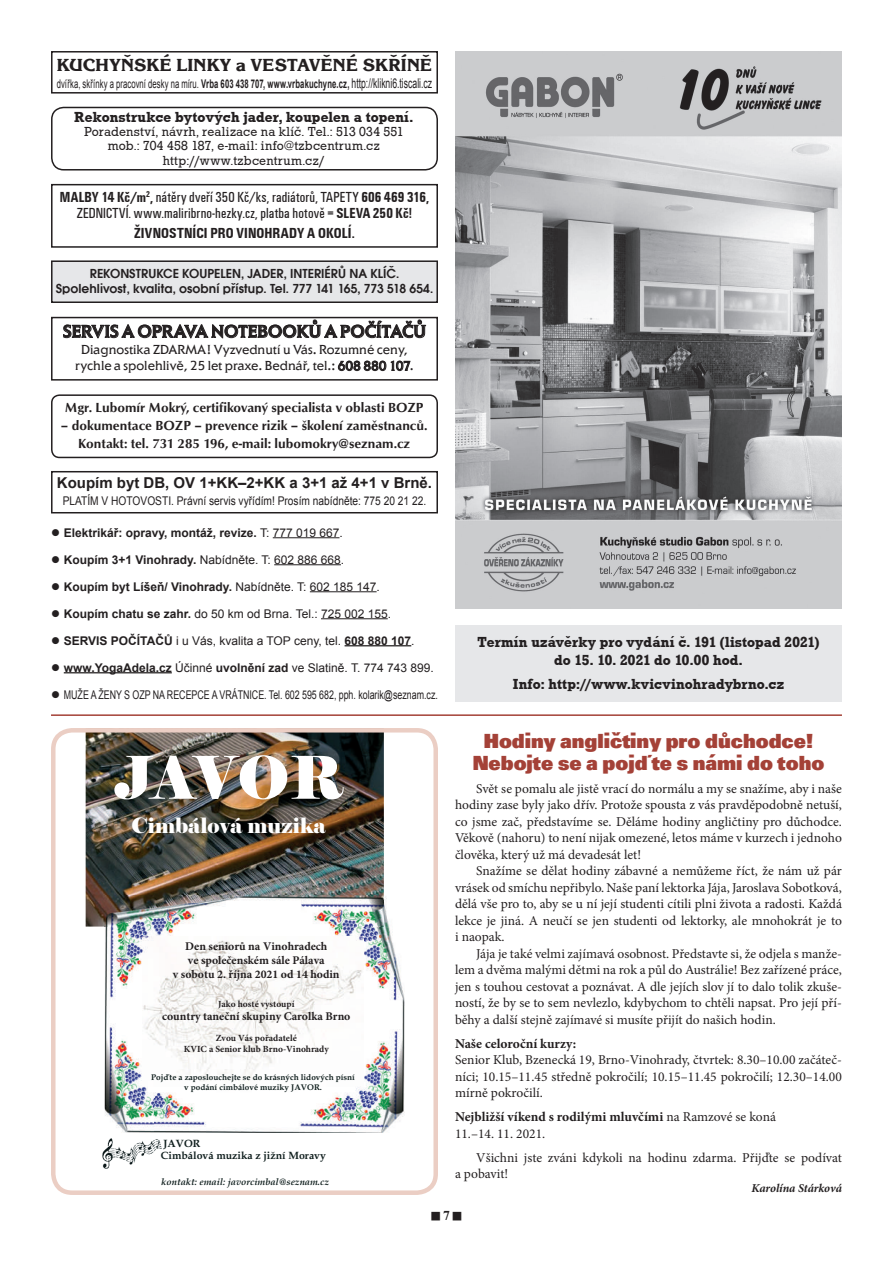
<style>
.page{position:relative;width:893px;height:1263px;background:#fff}
.page>*{position:absolute;margin:0;border:0;box-sizing:border-box;transform-origin:0 0}
.t1{font:58.8px "Elephant";letter-spacing:-.02em;color:#fff}
.t2{font:21.15px "Elephant";color:#fff}
.t3{font:800 21px/22.5px "Unitus DEE";color:#a44137;text-align:center}
.t4{font:500 18px "Elan Itc TEE";letter-spacing:.005em;color:#231f20}
.t5{font:800 18px "Korinna Itc TEE";letter-spacing:.01em;color:#231f20}
.t6{font:500 15px/18px "Roctus TEE";letter-spacing:.01em;color:#231f20;text-align:center}
.t7{font:condensed 15px/16.5px "Unitus TEE";letter-spacing:.01em;color:#231f20;text-align:center;scale:.95 1}
.t8{font:700 15px "Arial";color:#231f20}
.t9{font:700 condensed 15px "Unitus TEE";letter-spacing:.005em;color:#231f20}
.t10{font:13.5px/16.5px "Minion Pro";color:#231f20;text-align:justify}
.t11{font:500 13.5px/18px "Optus TEE";color:#231f20;text-align:center}
.t12{font:13.5px/14.2px "Roctus TEE";letter-spacing:.015em;color:#231f20;text-align:center}
.t13{font:600 13.5px/15px "Avant Garde Gothic Itc TEE";color:#231f20;text-align:center}
.t14{font:13.5px/16.5px "Elan Itc TEE";color:#231f20;text-align:center}
.t15{font:700 13.5px/16.5px "Minion Pro";color:#231f20}
.t16{font:700 13.5px "Times New Roman";color:#231f20}
.t17{font:12px "Arial";color:#231f20}
.t18{font:700 12px "Arial";color:#231f20}
.t19{font:12px "Arial";color:#231f20;scale:.64 1}
.t20{font:12px "Arial";color:#231f20;scale:.74 1}
.t21{font:12px "Arial";color:#231f20;scale:.85 1}
.t22{font:italic 700 12px "Minion Pro";letter-spacing:-.005em;color:#231f20}
.t23{font:700 11.7px/14.1px "Minion Pro";color:#231f20;text-align:center}
.t24{font:700 10.65px/12.6px "Book Antiqua";color:#101f1e}
.t25{font:700 9.45px/11.2px "Minion Pro";color:#231f20;text-align:center}
.t26{font:italic 700 9.45px "Book Antiqua";color:#101f1e}
.t27{font:700 8.25px/9.8px "Book Antiqua";color:#101f1e;text-align:center}
.s1{font-weight:700}
.s2{font-size:13.5px}
.s3{font-weight:400}
</style>
<div class="page">
<hr style="left:273px;top:537px;width:66px;height:1px;background:#231f20">
<hr style="left:274px;top:564px;width:67px;height:1px;background:#231f20">
<hr style="left:310px;top:591px;width:67px;height:1px;background:#231f20">
<hr style="left:321px;top:618px;width:67px;height:1px;background:#231f20">
<hr style="left:345px;top:645px;width:66px;height:1px;background:#231f20">
<hr style="left:64px;top:672px;width:108px;height:1px;background:#231f20">
<img style="left:455px;top:51px;width:387px;height:557px">
<div style="left:51px;top:51px;width:387px;height:43px;border:2px solid #231f20"></div>
<div style="left:51px;top:107px;width:387px;height:64px;border:2px solid #231f20;border-radius:12px"></div>
<div style="left:51px;top:184px;width:387px;height:64px;border:2px solid #231f20"></div>
<div style="left:52px;top:261px;width:385px;height:41px;background:#e6e7e9"></div>
<div style="left:51px;top:260px;width:387px;height:43px;border:2px solid #231f20"></div>
<svg style="left:63px;top:320px;width:363px;height:19px"></svg>
<svg style="left:338px;top:360px;width:73px;height:11px"></svg>
<div style="left:51px;top:317px;width:387px;height:64px;border:2px solid #231f20"></div>
<div style="left:51px;top:394px;width:387px;height:64px;border:2px solid #231f20;border-radius:8px"></div>
<div style="left:51px;top:471px;width:387px;height:42px;border:2px solid #231f20"></div>
<div style="left:455px;top:625px;width:387px;height:77px;background:#e6e7e9"></div>
<img style="left:86px;top:733px;width:298px;height:193px">
<img style="left:102px;top:1138px;width:60px;height:30px">
<img style="left:105px;top:896px;width:288px;height:47px">
<img style="left:105px;top:943px;width:49px;height:190px">
<img style="left:355px;top:943px;width:50px;height:190px">
<img style="left:154px;top:1098px;width:201px;height:35px">
<img style="left:105px;top:895px;width:279px;height:31px">
<img style="left:142px;top:936px;width:221px;height:162px">
<div style="left:51px;top:728px;width:387px;height:467px;border:4px solid #ebcec4;border-radius:19px"></div>
<hr style="left:51px;top:714px;width:791px;height:2px;background:#a44137">
<h3 class="t5" style="left:57px;top:55px;width:377px">KUCHYÒSKÉ LINKY a VESTAVÌNÉ SKØÍNÌ</h3>
<p class="t19" style="left:57px;top:76px;width:588px">dvířka, skřínky a pracovní desky na míru. <span class="s1">Vrba 603 438 707, www.vrbakuchyne.cz,</span> <span class="s2">http://klikni6.tiscali.cz</span></p>
<p class="t6" style="left:74px;top:108px;width:341px">Rekonstrukce bytových jader, koupelen a topení.</p>
<p class="t12" style="left:84px;top:125px;width:321px">Poradenství, návrh, realizace na klíè. Tel.: 513 034 551 mob.: 704 458 187, e-mail: info@tzbcentrum.cz http://www.tzbcentrum.cz/</p>
<p class="t7" style="left:60px;top:189px;width:390px"><span class="s1">MALBY 14 Kè/m</span><sup>2</sup><span class="s1">,</span> nátìry dveøí 350 Kè/ks, radiátorù, TAPETY <span class="s1">606 469 316,<br></span>ZEDNICTVÍ. www.maliribrno-hezky.cz, platba hotovì = <span class="s1">SLEVA 250 Kè!</span></p>
<p class="t9" style="left:134px;top:224px;width:222px">ŽIVNOSTNÍCI PRO VINOHRADY A OKOLÍ.</p>
<p class="t13" style="left:56px;top:266px;width:379px">REKONSTRUKCE KOUPELEN, JADER, INTERIÉRÙ NA KLÍÈ.<br>Spolehlivost, kvalita, osobní pøístup. Tel. 777 141 165, 773 518 654.</p>
<h3 class="t4" style="left:63px;top:321px;width:364px">SERVIS A OPRAVA NOTEBOOKÙ A POÈÍTAÈÙ</h3>
<p class="t14" style="left:75px;top:341px;width:340px">Diagnostika ZDARMA! Vyzvednutí u Vás. Rozumné ceny, rychle a spolehlivì, 25 let praxe. Bednáø, tel.: 608 880 107.</p>
<p class="t11" style="left:65px;top:398px;width:360px">Mgr. Lubomír Mokrý, certifikovaný specialista v oblasti BOZP</p>
<p class="t11" style="left:61px;top:416px;width:368px">– dokumentace BOZP – prevence rizik – školení zamìstnancù.<br>Kontakt: tel. 731 285 196, e-mail: lubomokry@seznam.cz</p>
<p class="t8" style="left:57px;top:473px;width:377px">Koupím byt DB, OV 1+KK–2+KK a 3+1 až 4+1 v Brně.</p>
<p class="t21" style="left:63px;top:493px;width:429px">PLATÍM V HOTOVOSTI. Právní servis vyřídím! Prosím nabídněte: 775 20 21 22.</p>
<p class="t18" style="left:51px;top:524px;width:293px">● Elektrikář: opravy, montáž, revize. <span class="s3">T: 777 019 667.</span></p>
<p class="t17" style="left:51px;top:551px;width:295px">● <span class="s1">Koupím 3+1 Vinohrady.</span> Nabídněte. T: 602 886 668.</p>
<p class="t18" style="left:51px;top:578px;width:330px">● Koupím byt Líšeň/ Vinohrady. <span class="s3">Nabídněte. T: 602 185 147.</span></p>
<p class="t17" style="left:51px;top:605px;width:342px">● <span class="s1">Koupím chatu se zahr.</span> do 50 km od Brna. Tel.: 725 002 155.</p>
<p class="t17" style="left:51px;top:632px;width:365px">● <span class="s1">SERVIS POČÍTAČŮ</span> i u Vás, kvalita a TOP ceny, tel. <span class="s1">608 880 107</span>.</p>
<p class="t17" style="left:51px;top:659px;width:384px">● <span class="s1">www.YogaAdela.cz</span> Účinné <span class="s1">uvolnění zad</span> ve Slatině. T. 774 743 899.</p>
<p class="t20" style="left:51px;top:686px;width:524px">● MUŽE A ŽENY S OZP NA RECEPCE A VRÁTNICE. Tel. 602 595 682, pph. kolarik@seznam.cz.</p>
<h1 class="t1" style="left:115px;top:741px;width:230px">JAVOR</h1>
<h2 class="t2" style="left:131px;top:812px;width:196px">Cimbálová muzika</h2>
<p class="t23" style="left:173px;top:939px;width:168px">Den seniorů na Vinohradech<br>ve společenském sále Pálava<br>v sobotu 2. října 2021 od 14 hodin</p>
<p class="t25" style="left:218px;top:998px;width:78px">Jako hosté vystoupí</p>
<p class="t23" style="left:162px;top:1009px;width:190px">country taneční skupiny Carolka Brno</p>
<p class="t25" style="left:184px;top:1032px;width:147px">Zvou Vás pořadatelé<br>KVIC a Senior klub Brno-Vinohrady</p>
<p class="t27" style="left:151px;top:1072px;width:205px">Pojďte a zaposlouchejte se do krásných lidových písní v podání cimbálové muziky JAVOR.</p>
<p class="t24" style="left:161px;top:1137px;width:167px">JAVOR<br>Cimbálová muzika z jižní Moravy</p>
<p class="t26" style="left:161px;top:1175px;width:169px">kontakt: email: javorcimbal@seznam.cz</p>
<p class="t6" style="left:477px;top:633px;width:343px">Termín uzávìrky pro vydání è. 191 (listopad 2021) do 15. 10. 2021 do 10.00 hod.</p>
<p class="t6" style="left:513px;top:675px;width:273px">Info: http://www.kvicvinohradybrno.cz</p>
<h3 class="t3" style="left:473px;top:729px;width:353px">Hodiny angličtiny pro důchodce!<br>Nebojte se a pojïte s námi do toho</h3>
<p class="t10" style="left:455px;top:780px;width:388px;text-indent:21px">Svět se pomalu ale jistě vrací do normálu a my se snažíme, aby i naše hodiny zase byly jako dřív. Protože spousta z vás pravděpodobně netuší, co jsme zač, představíme se. Děláme hodiny angličtiny pro důchodce.<br>Věkově (nahoru) to není nijak omezené, letos máme v kurzech i jednoho člověka, který už má devadesát let!</p>
<p class="t10" style="left:455px;top:862px;width:388px;text-indent:21px">Snažíme se dělat hodiny zábavné a nemůžeme říct, že nám už pár vrásek od smíchu nepřibylo. Naše paní lektorka Jája, Jaroslava Sobotková, dělá vše pro to, aby se u ní její studenti cítili plni života a radosti. Každá lekce je jiná. A neučí se jen studenti od lektorky, ale mnohokrát je to i naopak.</p>
<p class="t10" style="left:455px;top:945px;width:388px;text-indent:21px">Jája je také velmi zajímavá osobnost. Představte si, že odjela s manže&shy;lem a dvěma malými dětmi na rok a půl do Austrálie! Bez zařízené práce, jen s touhou cestovat a poznávat. A dle jejích slov jí to dalo tolik zkuše&shy;ností, že by se to sem nevlezlo, kdybychom to chtěli napsat. Pro její pří&shy;běhy a další stejně zajímavé si musíte přijít do našich hodin.</p>
<p class="t15" style="left:455px;top:1035px;width:123px">Naše celoroční kurzy:</p>
<p class="t10" style="left:455px;top:1051px;width:388px">Senior Klub, Bzenecká 19, Brno-Vinohrady, čtvrtek: 8.30–10.00 začáteč&shy;níci; 10.15–11.45 středně pokročilí; 10.15–11.45 pokročilí; 12.30–14.00 mírně pokročilí.</p>
<p class="t15" style="left:455px;top:1108px;width:322px">Nejbližší víkend s rodilými mluvčími <span class="s3">na Ramzové se koná<br>11.–14. 11. 2021.</span></p>
<p class="t10" style="left:455px;top:1149px;width:388px;text-indent:21px">Všichni jste zváni kdykoli na hodinu zdarma. Přijďte se podívat a pobavit!</p>
<p class="t22" style="left:751px;top:1179px;width:92px">Karolína Stárková</p>
<p class="t16" style="left:431px;top:1206px;width:32px">■7■</p>
</div>
